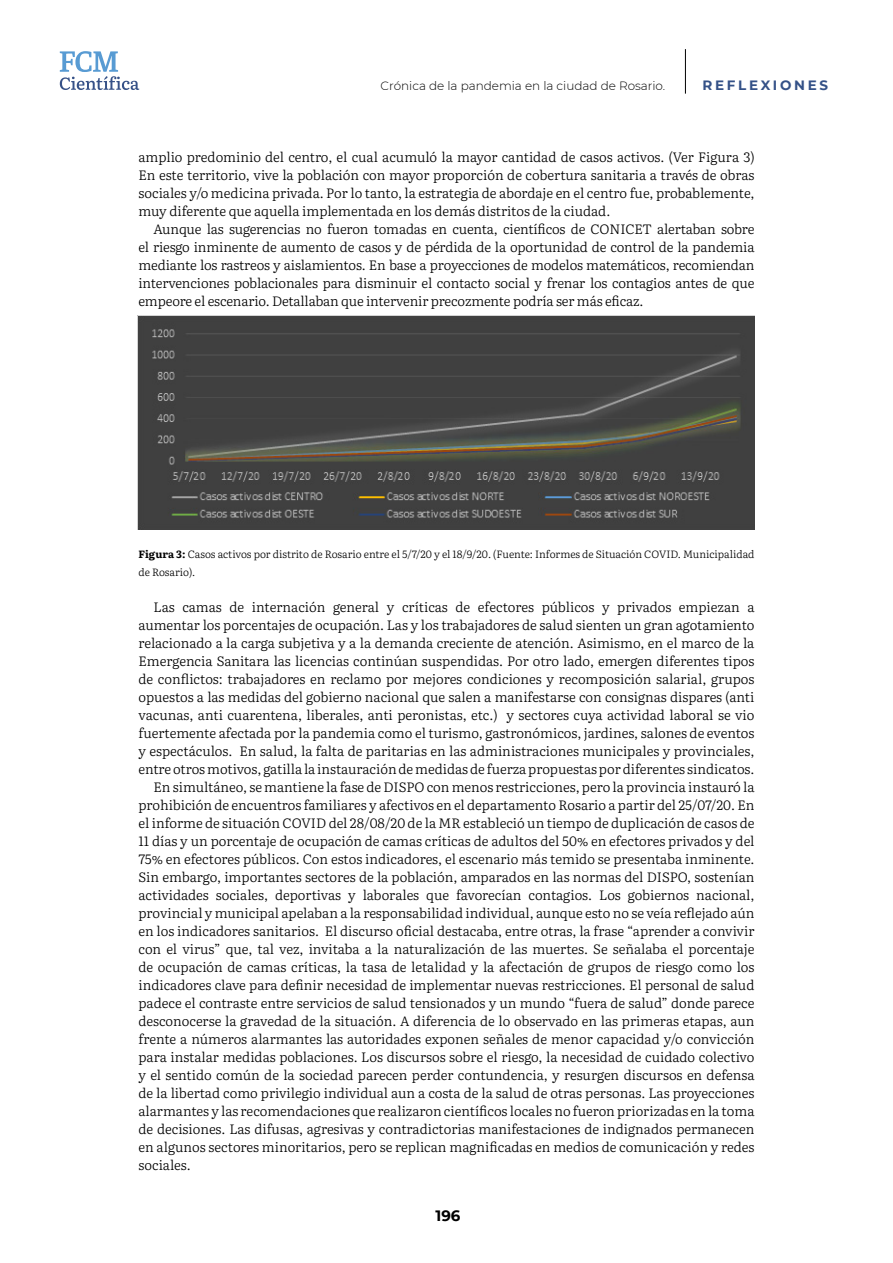
<style>
.page{position:relative;width:893px;height:1263px;background:#fff}
.page>*{position:absolute;margin:0;border:0;box-sizing:border-box;transform-origin:0 0}
.t1{font:700 15px "Montserrat";color:#000}
.t2{font:300 13.5px/18px "Literata";letter-spacing:-.005em;color:#000;text-align:justify}
.t3{font:700 13.5px "Montserrat";letter-spacing:.2em;color:#345187}
.arriba{font:300 12px "Montserrat";color:#000}
.t4{font:300 10.5px/18px "Literata";letter-spacing:-.005em;color:#000}
.s1{font-weight:700}
</style>
<div class="page">
<svg style="left:60px;top:51px;width:79px;height:39px"></svg>
<hr style="left:685px;top:49px;width:1px;height:45px;background:#000">
<img style="left:137px;top:315px;width:617px;height:214px">
<p class="arriba" style="left:381px;top:78px;width:286px">Crónica de la pandemia en la ciudad de Rosario.</p>
<p class="t3" style="left:703px;top:75px;width:127px">REFLEXIONES</p>
<p class="t2" style="left:138px;top:147px;width:618px">amplio predominio del centro, el cual acumuló la mayor cantidad de casos activos. (Ver Figura 3)<br>En este territorio, vive la población con mayor proporción de cobertura sanitaria a través de obras sociales y/o medicina privada. Por lo tanto, la estrategia de abordaje en el centro fue, probablemente, muy diferente que aquella implementada en los demás distritos de la ciudad.</p>
<p class="t2" style="left:138px;top:219px;width:617px;text-indent:15px">Aunque las sugerencias no fueron tomadas en cuenta, científicos de CONICET alertaban sobre el riesgo inminente de aumento de casos y de pérdida de la oportunidad de control de la pandemia mediante los rastreos y aislamientos. En base a proyecciones de modelos matemáticos, recomiendan intervenciones poblacionales para disminuir el contacto social y frenar los contagios antes de que empeore el escenario. Detallaban que intervenir precozmente podría ser más eficaz.</p>
<p class="t4" style="left:138px;top:544px;width:617px"><span class="s1">Figura 3:</span> Casos activos por distrito de Rosario entre el 5/7/20 y el 18/9/20. (Fuente: Informes de Situación COVID. Municipalidad de Rosario).</p>
<p class="t2" style="left:138px;top:597px;width:617px;text-indent:15px">Las camas de internación general y críticas de efectores públicos y privados empiezan a aumentar los porcentajes de ocupación. Las y los trabajadores de salud sienten un gran agotamiento relacionado a la carga subjetiva y a la demanda creciente de atención. Asimismo, en el marco de la Emergencia Sanitara las licencias continúan suspendidas. Por otro lado, emergen diferentes tipos de conflictos: trabajadores en reclamo por mejores condiciones y recomposición salarial, grupos opuestos a las medidas del gobierno nacional que salen a manifestarse con consignas dispares (anti vacunas, anti cuarentena, liberales, anti peronistas, etc.) y sectores cuya actividad laboral se vio fuertemente afectada por la pandemia como el turismo, gastronómicos, jardines, salones de eventos y espectáculos. En salud, la falta de paritarias en las administraciones municipales y provinciales, entre otros motivos, gatilla la instauración de medidas de fuerza propuestas por diferentes sindicatos.</p>
<p class="t2" style="left:138px;top:777px;width:617px;text-indent:15px">En simultáneo, se mantiene la fase de DISPO con menos restricciones, pero la provincia instauró la prohibición de encuentros familiares y afectivos en el departamento Rosario a partir del 25/07/20. En el informe de situación COVID del 28/08/20 de la MR estableció un tiempo de duplicación de casos de 11 días y un porcentaje de ocupación de camas críticas de adultos del 50% en efectores privados y del 75% en efectores públicos. Con estos indicadores, el escenario más temido se presentaba inminente.<br>Sin embargo, importantes sectores de la población, amparados en las normas del DISPO, sostenían actividades sociales, deportivas y laborales que favorecían contagios. Los gobiernos nacional, provincial y municipal apelaban a la responsabilidad individual, aunque esto no se veía reflejado aún en los indicadores sanitarios. El discurso oficial destacaba, entre otras, la frase “aprender a convivir con el virus” que, tal vez, invitaba a la naturalización de las muertes. Se señalaba el porcentaje de ocupación de camas críticas, la tasa de letalidad y la afectación de grupos de riesgo como los indicadores clave para definir necesidad de implementar nuevas restricciones. El personal de salud padece el contraste entre servicios de salud tensionados y un mundo “fuera de salud” donde parece desconocerse la gravedad de la situación. A diferencia de lo observado en las primeras etapas, aun frente a números alarmantes las autoridades exponen señales de menor capacidad y/o convicción para instalar medidas poblaciones. Los discursos sobre el riesgo, la necesidad de cuidado colectivo y el sentido común de la sociedad parecen perder contundencia, y resurgen discursos en defensa de la libertad como privilegio individual aun a costa de la salud de otras personas. Las proyecciones alarmantes y las recomendaciones que realizaron científicos locales no fueron priorizadas en la toma de decisiones. Las difusas, agresivas y contradictorias manifestaciones de indignados permanecen en algunos sectores minoritarios, pero se replican magnificadas en medios de comunicación y redes sociales.</p>
<p class="t1" style="left:435px;top:1204px;width:26px">196</p>
</div>
